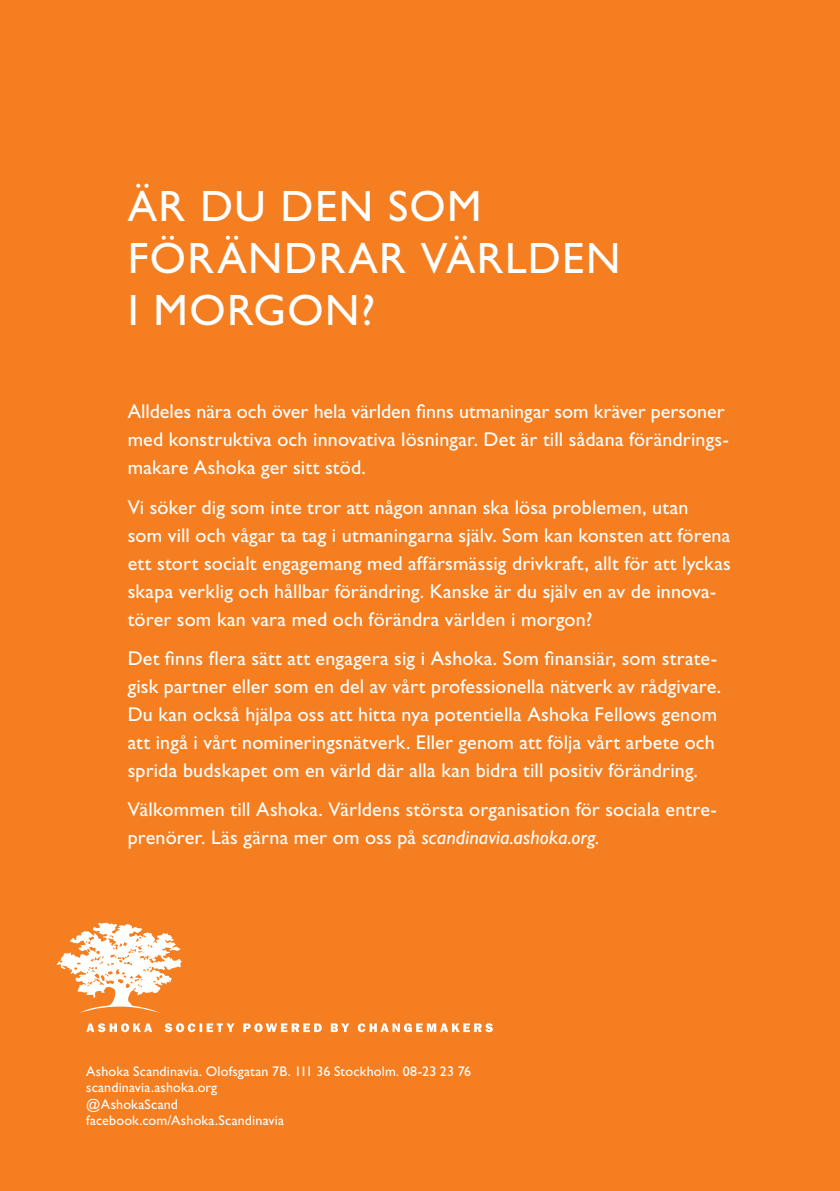
<style>
.page{position:relative;width:840px;height:1191px;background:#fff}
.page>*{position:absolute;margin:0;border:0;box-sizing:border-box;transform-origin:0 0}
.t1{font:44px/52px "Gill Sans Std";letter-spacing:.035em;color:#fff}
.t2{font:20px/28px "Gill Sans Std";letter-spacing:.01em;color:#fff}
.t3{font:14px/16px "Gill Sans Std";letter-spacing:.01em;color:#fff}
.s1{font-style:italic}
</style>
<div class="page">
<div style="left:0;top:0;width:839px;height:1191px;background:#f57e20"></div>
<svg style="left:86px;top:1023px;width:66px;height:9px"></svg>
<svg style="left:57px;top:922px;width:124px;height:91px"></svg>
<svg style="left:164px;top:1023px;width:328px;height:9px"></svg>
<h1 class="t1" style="left:128px;top:180px;width:494px">ÄR DU DEN SOM<br>FÖRÄNDRAR VÄRLDEN<br>I MORGON?</h1>
<p class="t2" style="left:128px;top:397px;width:602px">Alldeles nära och över hela världen finns utmaningar som kräver personer med konstruktiva och innovativa lösningar. Det är till sådana förändrings&shy;makare Ashoka ger sitt stöd.</p>
<p class="t2" style="left:128px;top:493px;width:604px">Vi söker dig som inte tror att någon annan ska lösa problemen, utan<br>som vill och vågar ta tag i utmaningarna själv. Som kan konsten att förena ett stort socialt engagemang med affärsmässig drivkraft, allt för att lyckas skapa verklig och hållbar förändring. Kanske är du själv en av de innova&shy;törer som kan vara med och förändra världen i morgon?</p>
<p class="t2" style="left:128px;top:644px;width:594px">Det finns flera sätt att engagera sig i Ashoka. Som finansiär, som strate&shy;gisk partner eller som en del av vårt professionella nätverk av rådgivare.<br>Du kan också hjälpa oss att hitta nya potentiella Ashoka Fellows genom att ingå i vårt nomineringsnätverk. Eller genom att följa vårt arbete och sprida budskapet om en värld där alla kan bidra till positiv förändring.</p>
<p class="t2" style="left:128px;top:795px;width:590px">Välkommen till Ashoka. Världens största organisation för sociala entre&shy;prenörer. Läs gärna mer om oss på <span class="s1">scandinavia.ashoka.org.</span></p>
<p class="t3" style="left:86px;top:1063px;width:386px">Ashoka Scandinavia. Olofsgatan 7B. 111 36 Stockholm. 08-23 23 76 scandinavia.ashoka.org<br>@AshokaScand<br>facebook.com/Ashoka.Scandinavia</p>
</div>
